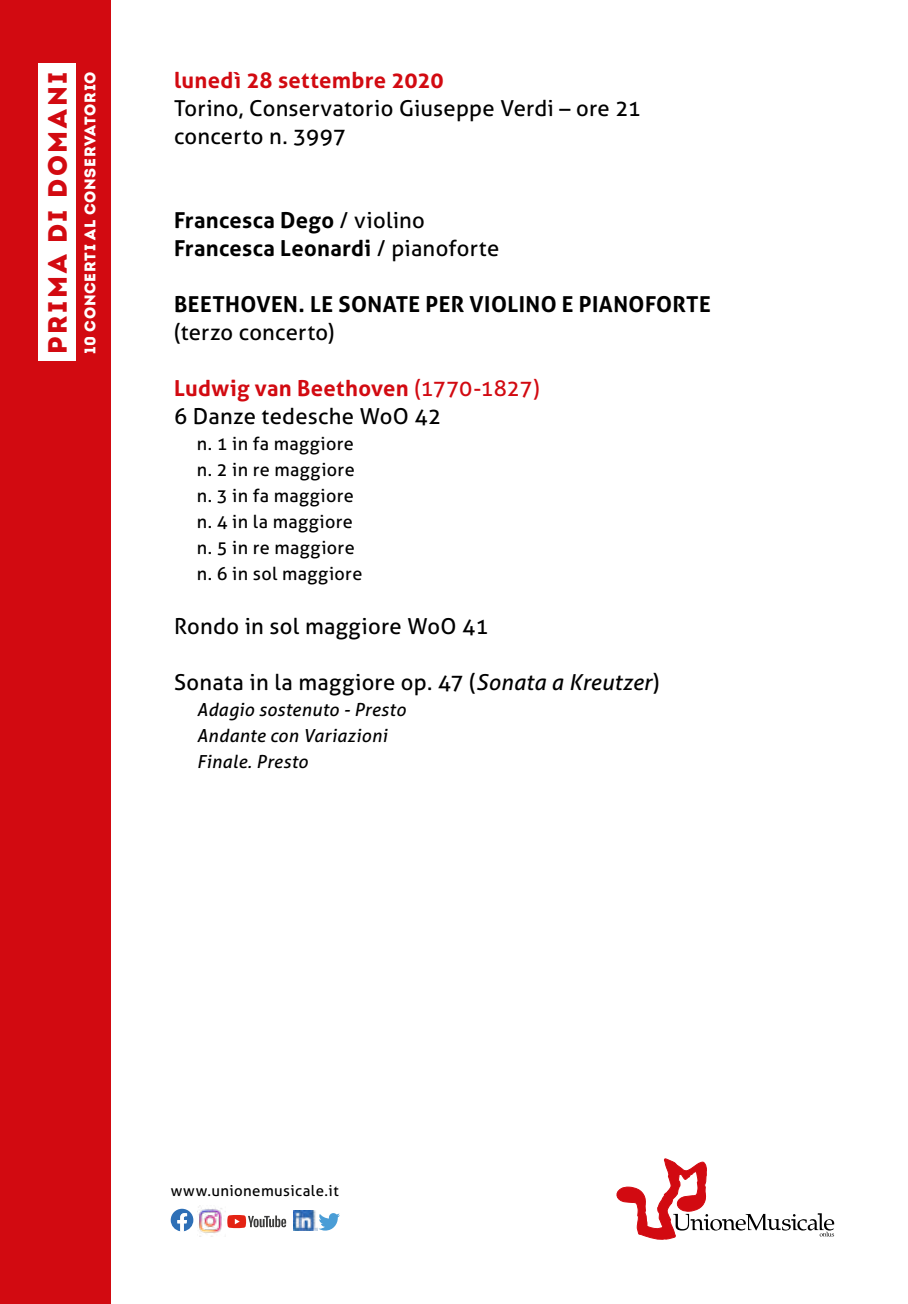
<style>
.page{position:relative;width:908px;height:1304px;background:#fff}
.page>*{position:absolute;margin:0;border:0;box-sizing:border-box;transform-origin:0 0}
.t1{font:900 26.4px "Intro";letter-spacing:.1em;color:#d20a11}
.t2{font:22px/28px "Aller";letter-spacing:.01em;color:#000}
.t3{font:700 22px/28px "Aller";letter-spacing:.015em;color:#000}
.t4{font:700 22px "Aller";letter-spacing:.015em;color:#d20a11}
.t5{font:18px/26px "Aller";letter-spacing:.02em;color:#000}
.t6{font:italic 18px/26px "Aller";letter-spacing:.015em;color:#000}
.t7{font:900 15.4px "Intro";letter-spacing:.05em;color:#fff}
.t8{font:15px "Aller";letter-spacing:.025em;color:#000}
.s1{font-weight:400}
.s2{font-weight:700;color:#d20a11}
.s3{color:#d20a11}
.s4{font-style:italic}
</style>
<div class="page">
<svg style="left:616px;top:1158px;width:217px;height:82px"></svg>
<div style="left:0;top:0;width:110px;height:1304px;background:#d20a11"></div>
<div style="left:38px;top:63px;width:38px;height:297px;background:#fff"></div>
<img style="left:197px;top:1205px;width:29px;height:29px">
<svg style="left:227px;top:1215px;width:59px;height:13px"></svg>
<svg style="left:171px;top:1209px;width:22px;height:22px"></svg>
<svg style="left:318px;top:1213px;width:22px;height:18px"></svg>
<img style="left:294px;top:1211px;width:23px;height:20px">
<p class="t1" style="left:40px;top:354px;width:283px;rotate:-90deg">PRIMA DI DOMANI</p>
<p class="t7" style="left:80px;top:354px;width:284px;rotate:-90deg">10 CONCERTI AL CONSERVATORIO</p>
<p class="t4" style="left:174px;top:67px;width:271px">lunedì 28 settembre 2020</p>
<p class="t2" style="left:174px;top:94px;width:468px">Torino, Conservatorio Giuseppe Verdi – ore 21 concerto n. 3997</p>
<p class="t3" style="left:174px;top:206px;width:326px">Francesca Dego <span class="s1">/ violino<br></span>Francesca Leonardi <span class="s1">/ pianoforte</span></p>
<p class="t3" style="left:174px;top:290px;width:538px">BEETHOVEN. LE SONATE PER VIOLINO E PIANOFORTE</p>
<p class="t2" style="left:174px;top:318px;width:162px">(terzo concerto)</p>
<p class="t2" style="left:174px;top:374px;width:367px"><span class="s2">Ludwig van Beethoven</span> <span class="s3">(1770-1827)<br></span>6 Danze tedesche WoO 42</p>
<p class="t5" style="left:197px;top:431px;width:167px">n. 1 in fa maggiore n. 2 in re maggiore n. 3 in fa maggiore n. 4 in la maggiore n. 5 in re maggiore n. 6 in sol maggiore</p>
<p class="t2" style="left:174px;top:612px;width:316px">Rondo in sol maggiore WoO 41</p>
<p class="t2" style="left:174px;top:668px;width:486px">Sonata in la maggiore op. 47 (<span class="s4">Sonata a Kreutzer</span>)</p>
<p class="t6" style="left:197px;top:697px;width:210px">Adagio sostenuto - Presto<br>Andante con Variazioni<br>Finale. Presto</p>
<p class="t8" style="left:171px;top:1182px;width:169px">www.unionemusicale.it</p>
</div>
